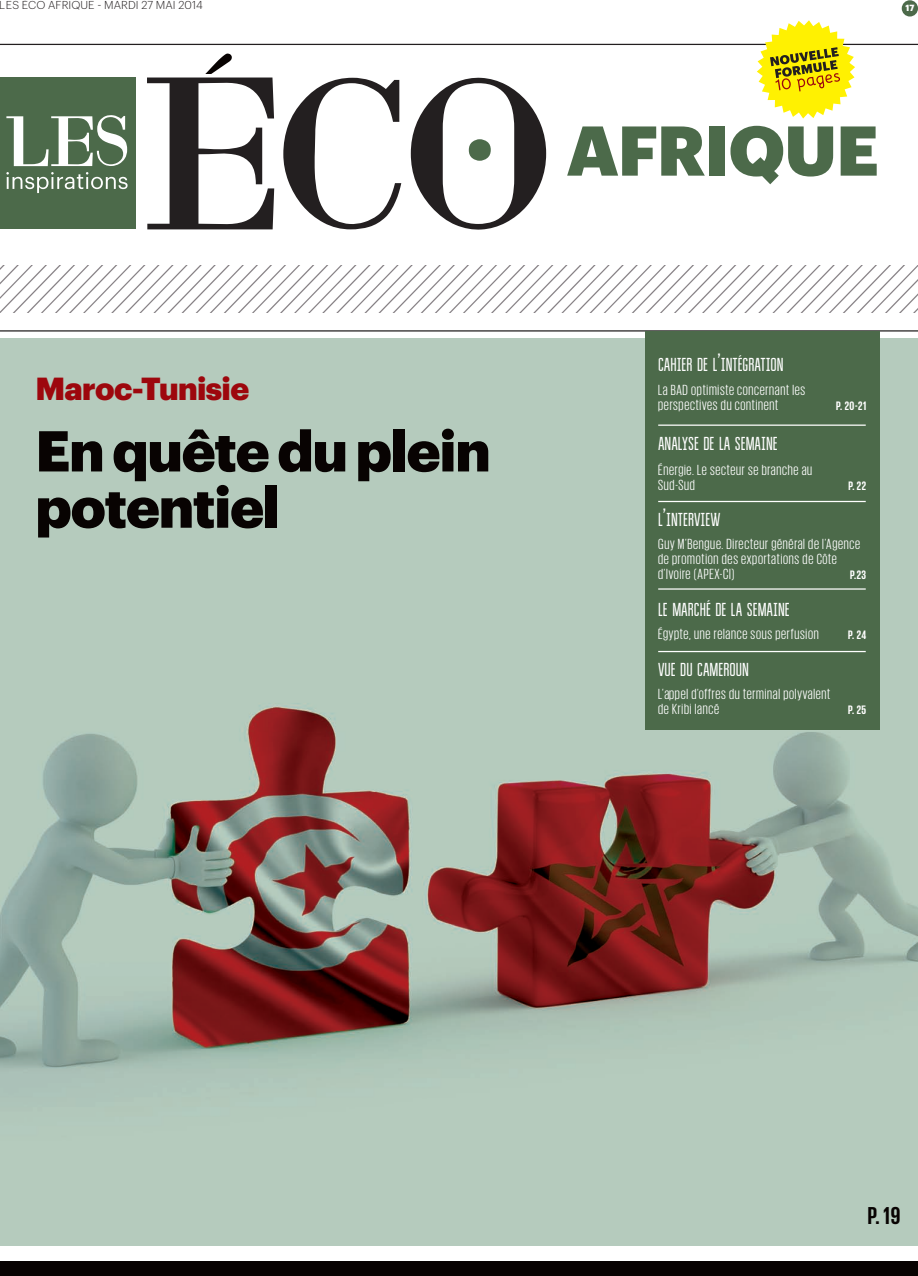
<style>
.page{position:relative;width:918px;height:1276px;background:#fff}
.page>*{position:absolute;margin:0;border:0;box-sizing:border-box;transform-origin:0 0}
.t1{font:900 68.75px "Graphik";letter-spacing:-.015em;color:#4c6a4a}
.t2{font:900 56.25px/56.2px "Graphik";letter-spacing:-.02em;color:#080302}
.t3{font:900 31.25px "Graphik";letter-spacing:-.02em;color:#9d070d}
.t4{font:700 25px "Giorgio Sans";color:#080302}
.t5{font:18.75px "Bravo RG";color:#fff}
.t6{font:15px/15px "Giorgio Sans";letter-spacing:.05em;color:#fff}
.t7{font:700 12.5px "Giorgio Sans";letter-spacing:.045em;color:#fff}
.t8{font:300 11.25px "Graphik";letter-spacing:.005em;color:#231f20}
.t9{font:700 8.75px "Graphik";color:#fff}
.s1{font-size:25px}
</style>
<div class="page">
<img style="left:0;top:266px;width:918px;height:46px">
<div style="left:0;top:1261px;width:918px;height:15px;background:#080302"></div>
<hr style="left:0;top:44px;width:918px;height:1px;background:#231f20">
<svg style="left:147px;top:54px;width:127px;height:175px"></svg>
<svg style="left:283px;top:78px;width:118px;height:151px"></svg>
<svg style="left:411px;top:77px;width:135px;height:153px"></svg>
<div style="left:0;top:77px;width:135px;height:152px;background:#4c6a4a"></div>
<svg style="left:6px;top:115px;width:121px;height:51px"></svg>
<svg style="left:6px;top:172px;width:122px;height:21px"></svg>
<hr style="left:0;top:330px;width:918px;height:1px;background:#231f20">
<svg style="left:757px;top:20px;width:98px;height:98px"></svg>
<div style="left:901px;top:0;width:17px;height:17px;background:#4c6a4a;border-radius:50%"></div>
<img style="left:0;top:339px;width:918px;height:906px">
<div style="left:645px;top:331px;width:234px;height:398px;background:#4c6a4a"></div>
<hr style="left:658px;top:424px;width:207px;height:2px;background:#fff">
<hr style="left:658px;top:501px;width:207px;height:1px;background:#fff">
<hr style="left:658px;top:651px;width:207px;height:1px;background:#fff">
<hr style="left:658px;top:588px;width:207px;height:1px;background:#fff">
<p class="t8" style="left:0;top:1px;width:204px">LES ÉCO AFRIQUE - MARDI 27 MAI 2014</p>
<h3 class="t3" style="left:35px;top:374px;width:215px">Maroc-Tunisie</h3>
<h2 class="t2" style="left:35px;top:426px;width:457px">En quête du plein potentiel</h2>
<p class="t9" style="left:905px;top:5px;width:11px">17</p>
<h1 class="t1" style="left:566px;top:118px;width:314px">AFRIQUE</h1>
<p class="t5" style="left:658px;top:357px;width:127px">CAHIER DE L<span class="s1">’</span>INTÉGRATION</p>
<p class="t6" style="left:658px;top:383px;width:149px">La BAD optimiste concernant les perspectives du continent</p>
<p class="t5" style="left:658px;top:436px;width:121px">ANALYSE DE LA SEMAINE</p>
<p class="t6" style="left:658px;top:463px;width:156px">Énergie. Le secteur se branche au<br>Sud-Sud</p>
<p class="t7" style="left:836px;top:400px;width:31px">P. 20-21</p>
<p class="t7" style="left:848px;top:479px;width:19px">P. 22</p>
<p class="t5" style="left:658px;top:513px;width:64px">L<span class="s1">’</span>INTERVIEW</p>
<p class="t6" style="left:658px;top:537px;width:203px">Guy M’Bengue. Directeur général de l’Agence de promotion des exportations de Côte d’Ivoire (APEX-CI)</p>
<p class="t7" style="left:850px;top:569px;width:18px">P.23</p>
<p class="t5" style="left:658px;top:603px;width:133px">LE MARCHÉ DE LA SEMAINE</p>
<p class="t6" style="left:658px;top:627px;width:162px">Égypte, une relance sous perfusion</p>
<p class="t7" style="left:848px;top:628px;width:19px">P. 24</p>
<p class="t5" style="left:658px;top:663px;width:92px">VUE DU CAMEROUN</p>
<p class="t6" style="left:658px;top:687px;width:174px">L’appel d’offres du terminal polyvalent de Kribi lancé</p>
<p class="t7" style="left:848px;top:703px;width:19px">P. 25</p>
<h3 class="t4" style="left:868px;top:1203px;width:34px">P. 19</h3>
</div>
